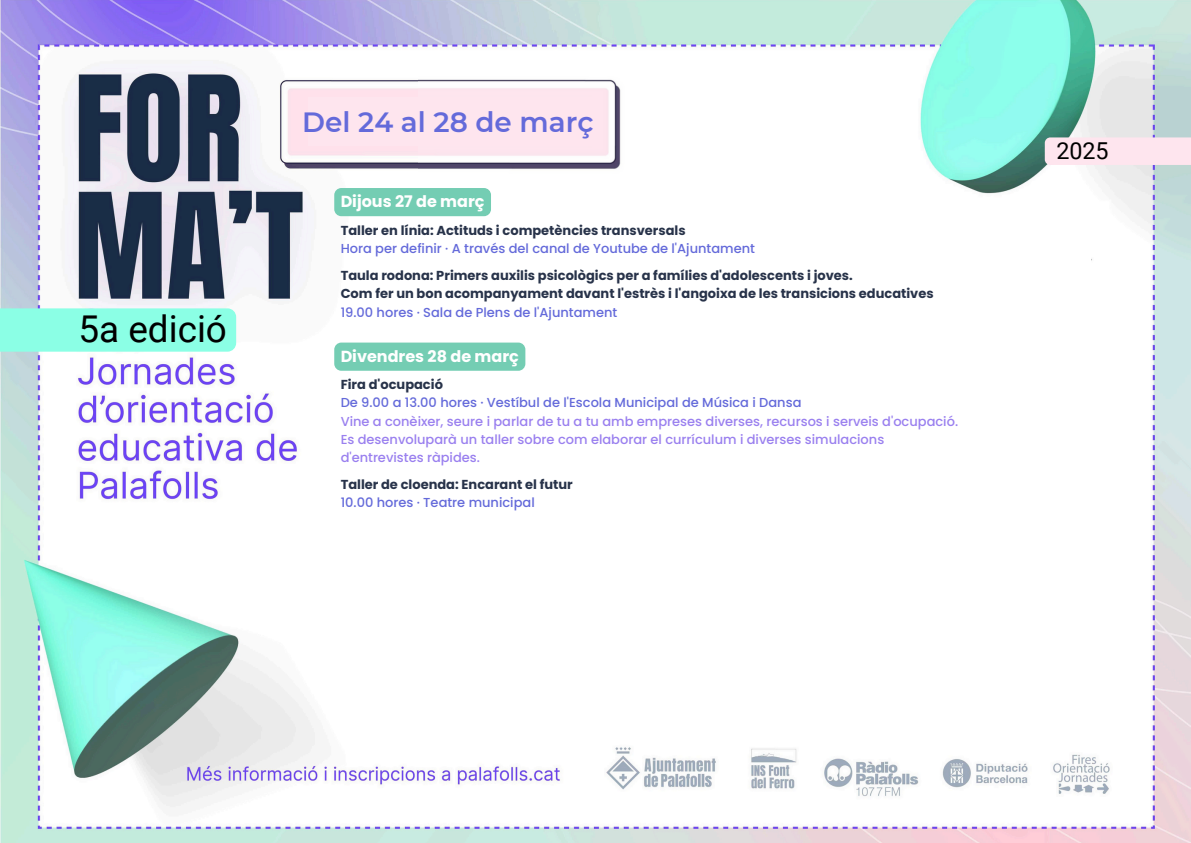
<style>
.page{position:relative;width:1191px;height:843px;background:#fff}
.page>*{position:absolute;margin:0;border:0;box-sizing:border-box;transform-origin:0 0}
.t1{font:36.9px "Roboto";color:#000}
.t2{font:600 27.8px "Montserrat";color:#646ada}
.t3{font:23.3px "Roboto";color:#000}
.t4{font:700 16px "Poppins";color:#fff}
.t5{font:700 13px "Poppins";color:#28334a}
.t6{font:500 13px "Poppins";color:#646ada}
.t7{font:500 13px/18.1px "Poppins";color:#9a80ef}
</style>
<div class="page">
<img style="left:0;top:0;width:1190px;height:842px">
<div style="left:355px;top:200px;width:735px;height:529px;background:#fff"></div>
<div style="left:1047px;top:296px;width:87px;height:405px;background:#fff"></div>
<div style="left:73px;top:515px;width:135px;height:49px;background:#fff"></div>
<div style="left:683px;top:68px;width:209px;height:95px;background:#fff"></div>
<img style="left:418px;top:76px;width:221px;height:97px">
<div style="left:309px;top:97px;width:294px;height:49px;background:#fee5ee"></div>
<div style="left:0;top:308px;width:236px;height:43px;background:#8bffe5"></div>
<div style="left:1044px;top:137px;width:146px;height:28px;background:#fee5ee"></div>
<div style="left:334px;top:188px;width:157px;height:28px;background:#74cdb3;border-radius:7px"></div>
<div style="left:334px;top:342px;width:191px;height:28px;background:#74cdb3;border-radius:7px"></div>
<h1 class="t1" style="left:78px;top:308px;width:150px">5a edició</h1>
<h2 class="t2" style="left:302px;top:105px;width:293px">Del 24 al 28 de març</h2>
<h3 class="t4" style="left:340px;top:190px;width:145px">Dijous 27 de març</h3>
<h4 class="t5" style="left:340px;top:221px;width:346px">Taller en línia: Actituds i competències transversals</h4>
<p class="t6" style="left:340px;top:239px;width:416px">Hora per definir · A través del canal de Youtube de l'Ajuntament</p>
<p class="t5" style="left:340px;top:266px;width:513px">Taula rodona: Primers auxilis psicològics per a famílies d'adolescents i joves.</p>
<p class="t5" style="left:340px;top:285px;width:594px">Com fer un bon acompanyament davant l'estrès i l'angoixa de les transicions educatives</p>
<p class="t6" style="left:340px;top:303px;width:278px">19.00 hores · Sala de Plens de l'Ajuntament</p>
<p class="t4" style="left:340px;top:344px;width:180px">Divendres 28 de març</p>
<h4 class="t5" style="left:340px;top:375px;width:104px">Fira d'ocupació</h4>
<p class="t6" style="left:340px;top:393px;width:462px">De 9.00 a 13.00 hores · Vestíbul de l'Escola Municipal de Música i Dansa</p>
<p class="t7" style="left:340px;top:412px;width:619px">Vine a conèixer, seure i parlar de tu a tu amb empreses diverses, recursos i serveis d'ocupació.<br>Es desenvoluparà un taller sobre com elaborar el currículum i diverses simulacions d'entrevistes ràpides.</p>
<p class="t5" style="left:340px;top:475px;width:234px">Taller de cloenda: Encarant el futur</p>
<p class="t6" style="left:340px;top:493px;width:196px">10.00 hores · Teatre municipal</p>
<p class="t3" style="left:1056px;top:137px;width:54px">2025</p>
</div>
